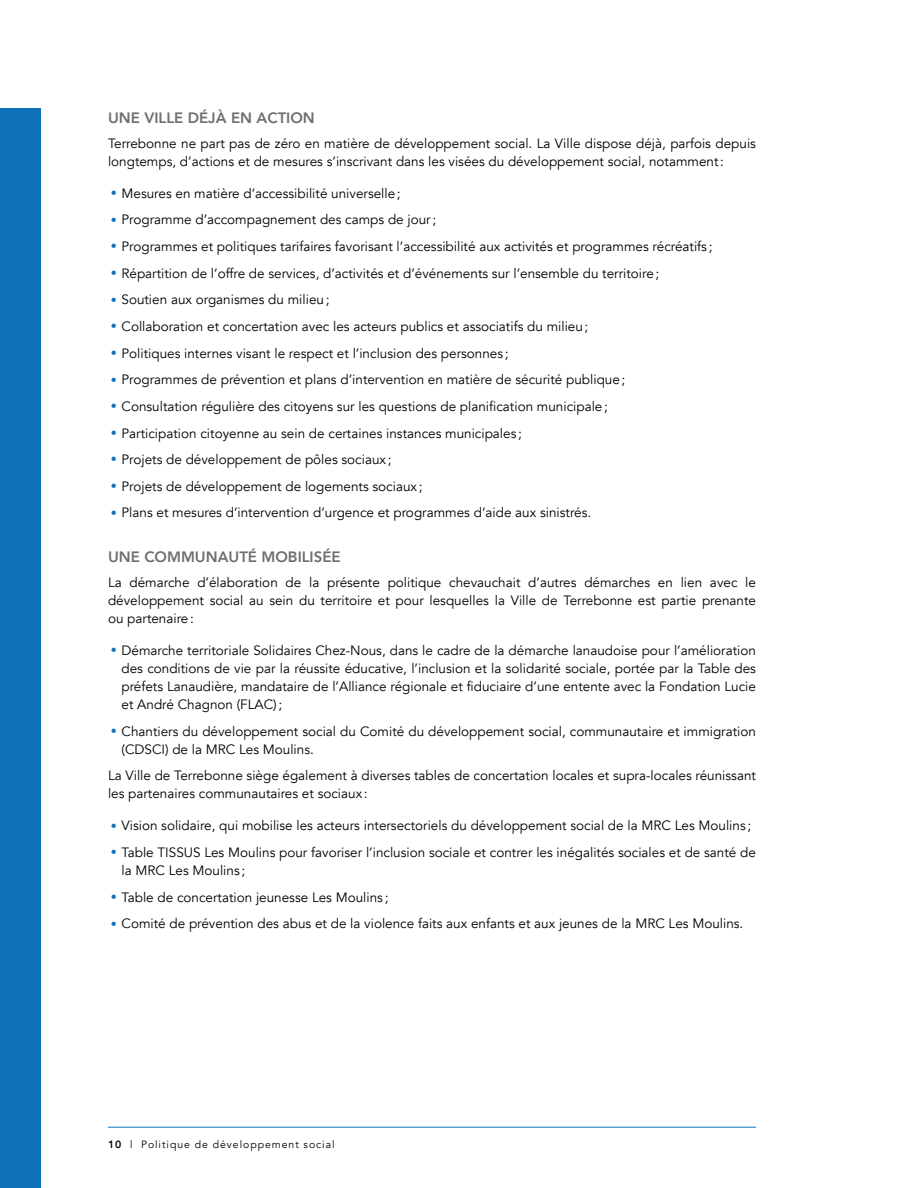
<style>
.page{position:relative;width:918px;height:1188px;background:#fff}
.page>*{position:absolute;margin:0;border:0;box-sizing:border-box;transform-origin:0 0}
.t1{font:800 15px "Avenir";color:#6d6e71}
.t2{font:13.5px/18px "Avenir";color:#000}
.t3{font:10.5px "Avenir";letter-spacing:.09em;color:#000}
.s1{font-size:12px;color:#1072ba}
.s2{font-weight:800}
</style>
<div class="page">
<div style="left:0;top:108px;width:41px;height:1080px;background:#1072ba"></div>
<hr style="left:108px;top:1127px;width:648px;height:1px;background:#1072ba">
<p class="t1" style="left:108px;top:106px;width:208px">UNE VILLE DÉJÀ EN ACTION</p>
<p class="t2" style="left:108px;top:134px;width:650px">Terrebonne ne part pas de zéro en matière de développement social. La Ville dispose déjà, parfois depuis longtemps, d’actions et de mesures s’inscrivant dans les visées du développement social, notamment:</p>
<p class="t2" style="left:111px;top:184px;width:291px"><span class="s1">•</span> Mesures en matière d’accessibilité universelle;</p>
<p class="t2" style="left:111px;top:211px;width:327px"><span class="s1">•</span> Programme d’accompagnement des camps de jour;</p>
<p class="t2" style="left:111px;top:238px;width:603px"><span class="s1">•</span> Programmes et politiques tarifaires favorisant l’accessibilité aux activités et programmes récréatifs ;</p>
<p class="t2" style="left:111px;top:264px;width:550px"><span class="s1">•</span> Répartition de l’offre de services, d’activités et d’événements sur l’ensemble du territoire;</p>
<p class="t2" style="left:111px;top:291px;width:220px"><span class="s1">•</span> Soutien aux organismes du milieu;</p>
<p class="t2" style="left:111px;top:318px;width:479px"><span class="s1">•</span> Collaboration et concertation avec les acteurs publics et associatifs du milieu;</p>
<p class="t2" style="left:111px;top:344px;width:399px"><span class="s1">•</span> Politiques internes visant le respect et l’inclusion des personnes ;</p>
<p class="t2" style="left:111px;top:371px;width:516px"><span class="s1">•</span> Programmes de prévention et plans d’intervention en matière de sécurité publique;</p>
<p class="t2" style="left:111px;top:398px;width:499px"><span class="s1">•</span> Consultation régulière des citoyens sur les questions de planification municipale;</p>
<p class="t2" style="left:111px;top:424px;width:413px"><span class="s1">•</span> Participation citoyenne au sein de certaines instances municipales ;</p>
<p class="t2" style="left:111px;top:451px;width:282px"><span class="s1">•</span> Projets de développement de pôles sociaux ;</p>
<p class="t2" style="left:111px;top:477px;width:313px"><span class="s1">•</span> Projets de développement de logements sociaux ;</p>
<p class="t2" style="left:111px;top:504px;width:482px"><span class="s1">•</span> Plans et mesures d’intervention d’urgence et programmes d’aide aux sinistrés.</p>
<p class="t1" style="left:108px;top:545px;width:234px">UNE COMMUNAUTÉ MOBILISÉE</p>
<p class="t2" style="left:108px;top:574px;width:650px;text-align:justify">La démarche d’élaboration de la présente politique chevauchait d’autres démarches en lien avec le développement social au sein du territoire et pour lesquelles la Ville de Terrebonne est partie prenante ou partenaire:</p>
<p class="t2" style="left:122px;top:642px;width:636px;text-align:justify;text-indent:-11px"><span class="s1">•</span> Démarche territoriale Solidaires Chez-Nous, dans le cadre de la démarche lanaudoise pour l’amélioration des conditions de vie par la réussite éducative, l’inclusion et la solidarité sociale, portée par la Table des préfets Lanaudière, mandataire de l’Alliance régionale et fiduciaire d’une entente avec la Fondation Lucie et André Chagnon (FLAC);</p>
<p class="t2" style="left:122px;top:722px;width:636px;text-indent:-11px"><span class="s1">•</span> Chantiers du développement social du Comité du développement social, communautaire et immigration (CDSCI) de la MRC Les Moulins.</p>
<p class="t2" style="left:108px;top:767px;width:650px">La Ville de Terrebonne siège également à diverses tables de concertation locales et supra-locales réunissant les partenaires communautaires et sociaux :</p>
<p class="t2" style="left:111px;top:817px;width:642px"><span class="s1">•</span> Vision solidaire, qui mobilise les acteurs intersectoriels du développement social de la MRC Les Moulins ;</p>
<p class="t2" style="left:122px;top:844px;width:636px;text-indent:-11px"><span class="s1">•</span> Table TISSUS Les Moulins pour favoriser l’inclusion sociale et contrer les inégalités sociales et de santé de la MRC Les Moulins ;</p>
<p class="t2" style="left:111px;top:888px;width:279px"><span class="s1">•</span> Table de concertation jeunesse Les Moulins ;</p>
<p class="t2" style="left:111px;top:915px;width:634px"><span class="s1">•</span> Comité de prévention des abus et de la violence faits aux enfants et aux jeunes de la MRC Les Moulins.</p>
<p class="t3" style="left:108px;top:1138px;width:228px"><span class="s2">10</span> | Politique de développement social</p>
</div>
